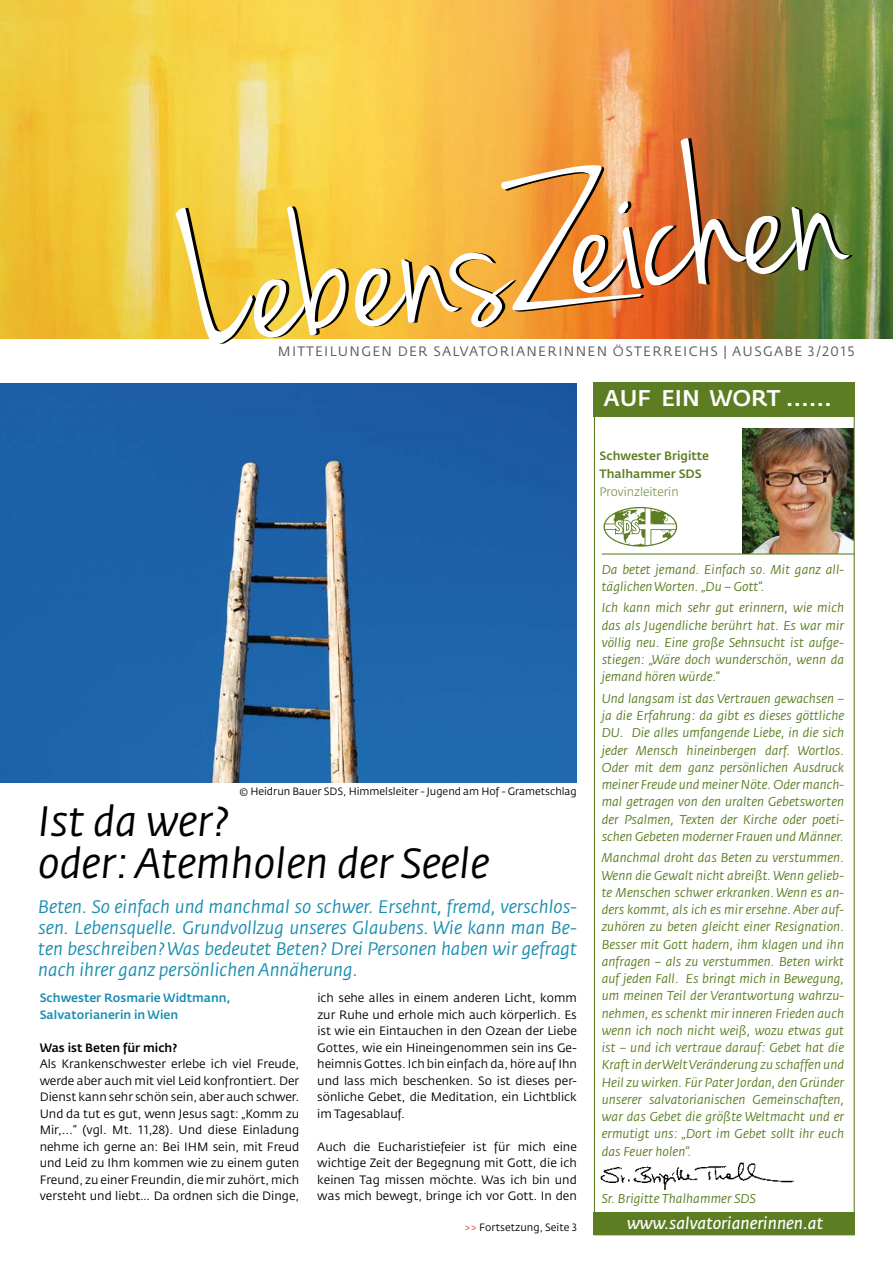
<style>
.page{position:relative;width:893px;height:1263px;background:#fff}
.page>*{position:absolute;margin:0;border:0;box-sizing:border-box;transform-origin:0 0}
.t1{font:42px/42px "Fedra Sans CEVA Book Italic TF";color:#000}
.t2{font:22.5px "Fedra Sans CEVA Medium TF";color:#fff}
.t3{font:18px/21px "Fedra Sans CEVA Book Italic TF";color:#198db0;text-align:justify}
.t4{font:16.5px "Fedra Sans CEVA Normal Italic TF";color:#fff}
.t5{font:13.5px "Fedra Sans CEVA";letter-spacing:.1em;color:#58585a}
.t6{font:italic 12.75px/17.2px "Fedra Sans CEVA";letter-spacing:.005em;color:#5c7d22;text-align:justify}
.t7{font:12px/16.5px "Fedra Sans CEVA";color:#000;text-align:justify}
.t8{font:500 12px/16.5px "Fedra Sans CEVA";color:#198db0}
.t9{font:12px/18px "Fedra Sans CEVA Medium TF";color:#5c7d22}
.t10{font:500 12px "Fedra Sans CEVA";color:#000}
.t11{font:300 12px "Fedra Sans CEVA";color:#5c7d22}
.t12{font:10.5px "Fedra Sans CEVA";color:#000}
.s1{color:#e64c17}
</style>
<div class="page">
<img style="left:0;top:0;width:893px;height:338px">
<img style="left:743px;top:428px;width:110px;height:125px">
<img style="left:0;top:384px;width:577px;height:398px">
<img style="left:593px;top:1145px;width:200px;height:44px">
<div style="left:593px;top:383px;width:262px;height:34px;background:#5c7d22"></div>
<svg style="left:175px;top:206px;width:174px;height:138px"></svg>
<img style="left:355px;top:138px;width:498px;height:189px">
<svg style="left:603px;top:507px;width:74px;height:40px"></svg>
<hr style="left:602px;top:553px;width:253px;height:1px;background:#5c7d22">
<div style="left:593px;top:1212px;width:262px;height:23px;background:#5c7d22"></div>
<p class="t5" style="left:278px;top:343px;width:175px">Mitteilungen der SALVATORIANERINNEN</p>
<p class="t5" style="left:613px;top:343px;width:243px">Österreichs | Ausgabe 3/2015</p>
<h2 class="t2" style="left:603px;top:384px;width:17px">auf</h2>
<h2 class="t2" style="left:661px;top:384px;width:88px">ein Wort</h2>
<h2 class="t2" style="left:786px;top:384px;width:48px">......</h2>
<p class="t9" style="left:600px;top:447px;width:111px">Schwester Brigitte<br>Thalhammer SDS</p>
<p class="t11" style="left:600px;top:484px;width:81px">Provinzleiterin</p>
<p class="t12" style="left:239px;top:784px;width:339px">© Heidrun Bauer SDS, H immelsleiter - Jugend am Hof - Grametschlag</p>
<h1 class="t1" style="left:38px;top:801px;width:452px">Ist da wer?<br>oder: Atemholen der Seele</h1>
<p class="t3" style="left:38px;top:897px;width:540px">Beten. So einfach und manchmal so schwer. Ersehnt, fremd, verschlos&shy;sen. Lebensquelle. Grundvollzug unseres Glaubens. Wie kann man Be&shy;ten beschreiben? Was bedeutet Beten? Drei Personen haben wir gefragt nach ihrer ganz persönlichen Annäherung.</p>
<p class="t8" style="left:40px;top:990px;width:193px">Schwester Rosmarie Widtmann,<br>Salvatorianerin in Wien</p>
<p class="t10" style="left:40px;top:1040px;width:139px">Was ist Beten für mich?</p>
<p class="t7" style="left:40px;top:1056px;width:261px">Als Krankenschwester erlebe ich viel Freude, werde aber auch mit viel Leid konfrontiert. Der Dienst kann sehr schön sein, aber auch schwer.<br>U nd da tut es gut, wenn Jesus sagt: „Komm zu Mir,...“ (vgl. Mt. 11,28). U nd diese Einladung nehme ich gerne an: Bei IH M sein, mit Freud und Leid zu I hm kommen wie zu einem guten Freund, zu einer Freundin, die mir zuhört, mich versteht und liebt… Da ordnen sich die Dinge,</p>
<p class="t7" style="left:317px;top:990px;width:261px">ich sehe alles in einem anderen Licht, komm zur Ruhe und erhole mich auch körperlich. Es ist wie ein Eintauchen in den Ozean der Liebe Gottes, wie ein H ineingenommen sein ins Ge&shy;heimnis Gottes. I ch bin einfach da, höre auf I hn und lass mich beschenken. So ist dieses per&shy;sönliche Gebet, die Meditation, ein Lichtblick im Tagesablauf.</p>
<p class="t7" style="left:317px;top:1138px;width:261px">Auch die Eucharistiefeier ist für mich eine wichtige Zeit der Begegnung mit Gott, die ich keinen Tag missen möchte. Was ich bin und was mich bewegt, bringe ich vor Gott. I n den</p>
<p class="t12" style="left:464px;top:1220px;width:114px"><span class="s1">&gt;&gt;</span> Fortsetzung, Seite 3</p>
<p class="t6" style="left:602px;top:560px;width:244px">Da betet jemand. Einfach so. Mit ganz all&shy;täglichen Worten. „Du – Gott“.</p>
<p class="t6" style="left:602px;top:599px;width:244px">Ich kann mich sehr gut erinnern, wie mich das als Jugendliche berührt hat. Es war mir völlig neu. Eine große Sehnsucht ist aufge&shy;stiegen: „Wäre doch wunderschön, wenn da jemand hören würde.“</p>
<p class="t6" style="left:602px;top:690px;width:244px">Und langsam ist das Vertrauen gewachsen – ja die Erfahrung: da gibt es dieses göttliche DU. Die alles umfangende Liebe, in die sich jeder Mensch hineinbergen darf. Wortlos.<br>Oder mit dem ganz persönlichen Ausdruck meiner Freude und meiner Nöte. Oder manch&shy;mal getragen von den uralten Gebetsworten der Psalmen, Texten der Kirche oder poeti&shy;schen Gebeten moderner Frauen und Männer.</p>
<p class="t6" style="left:602px;top:849px;width:244px">Manchmal droht das Beten zu verstummen.<br>Wenn die Gewalt nicht abreißt. Wenn gelieb&shy;te Menschen schwer erkranken. Wenn es an&shy;ders kommt, als ich es mir ersehne. Aber auf&shy;zuhören zu beten gleicht einer Resignation.<br>Besser mit Gott hadern, ihm klagen und ihn anfragen – als zu verstummen. Beten wirkt auf jeden Fall. Es bringt mich in Bewegung, um meinen Teil der Verantwortung wahrzu&shy;nehmen, es schenkt mir inneren Frieden auch wenn ich noch nicht weiß, wozu etwas gut ist – und ich vertraue darauf: Gebet hat die Kraft in der Welt Veränderung zu schaffen und Heil zu wirken. Für Pater Jordan, den Gründer unserer salvatorianischen Gemeinschaften, war das Gebet die größte Weltmacht und er ermutigt uns: „Dort im Gebet sollt ihr euch das Feuer holen“.</p>
<p class="t6" style="left:602px;top:1189px;width:156px">Sr. Brigitte Thalhammer SDS</p>
<p class="t4" style="left:627px;top:1213px;width:198px">www.salvatorianerinnen.at</p>
</div>
